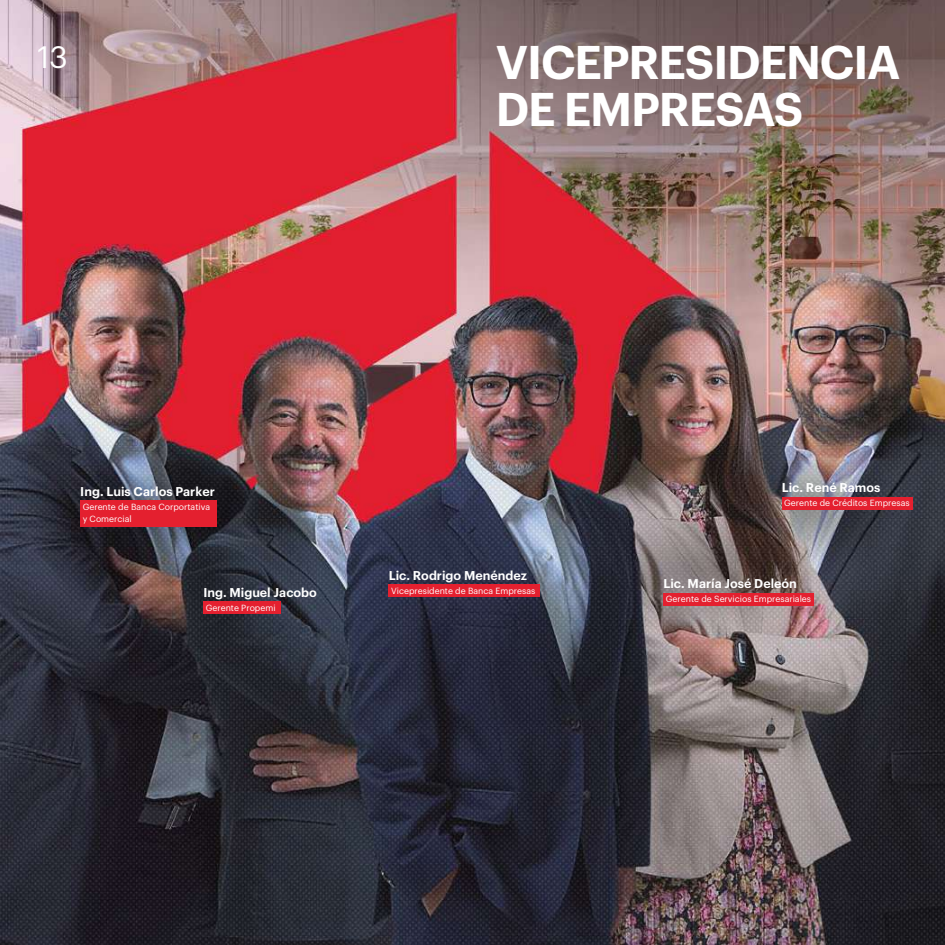
<style>
.page{position:relative;width:945px;height:945px;background:#fff}
.page>*{position:absolute;margin:0;border:0;box-sizing:border-box;transform-origin:0 0}
.t1{font:600 46.25px/46.2px "Graphik";letter-spacing:-.025em;color:#fff}
.t2{font:30.38px "Graphik";color:#fff}
.t3{font:600 12.5px "Graphik";color:#fff}
.t4{font:8.75px/12.5px "Graphik";color:#fff}
</style>
<div class="page">
<img style="left:0;top:0;width:945px;height:945px">
<div style="left:80px;top:500px;width:137px;height:27px;background:#e4202f"></div>
<div style="left:203px;top:602px;width:78px;height:12px;background:#e4202f"></div>
<div style="left:389px;top:584px;width:151px;height:13px;background:#e4202f"></div>
<div style="left:663px;top:593px;width:151px;height:13px;background:#e4202f"></div>
<div style="left:782px;top:497px;width:130px;height:13px;background:#e4202f"></div>
<h2 class="t2" style="left:37px;top:34px;width:32px">13</h2>
<h1 class="t1" style="left:496px;top:35px;width:406px">VICEPRESIDENCIA<br>DE EMPRESAS</h1>
<h3 class="t3" style="left:80px;top:482px;width:136px">Ing. Luis Carlos Parker</h3>
<p class="t4" style="left:83px;top:499px;width:129px">Gerente de Banca Corportativa y Comercial</p>
<h3 class="t3" style="left:203px;top:583px;width:115px">Ing. Miguel Jacobo</h3>
<p class="t4" style="left:206px;top:601px;width:71px">Gerente Propemi</p>
<h3 class="t3" style="left:389px;top:566px;width:140px">Lic. Rodrigo Menéndez</h3>
<p class="t4" style="left:391px;top:583px;width:146px">Vicepresidente de Banca Empresas</p>
<h3 class="t3" style="left:782px;top:478px;width:100px">Lic. René Ramos</h3>
<p class="t4" style="left:784px;top:496px;width:127px">Gerente de Créditos Empresas</p>
<h3 class="t3" style="left:663px;top:574px;width:135px">Lic. María José Deleón</h3>
<p class="t4" style="left:666px;top:592px;width:147px">Gerente de Servicios Empresariales</p>
</div>
